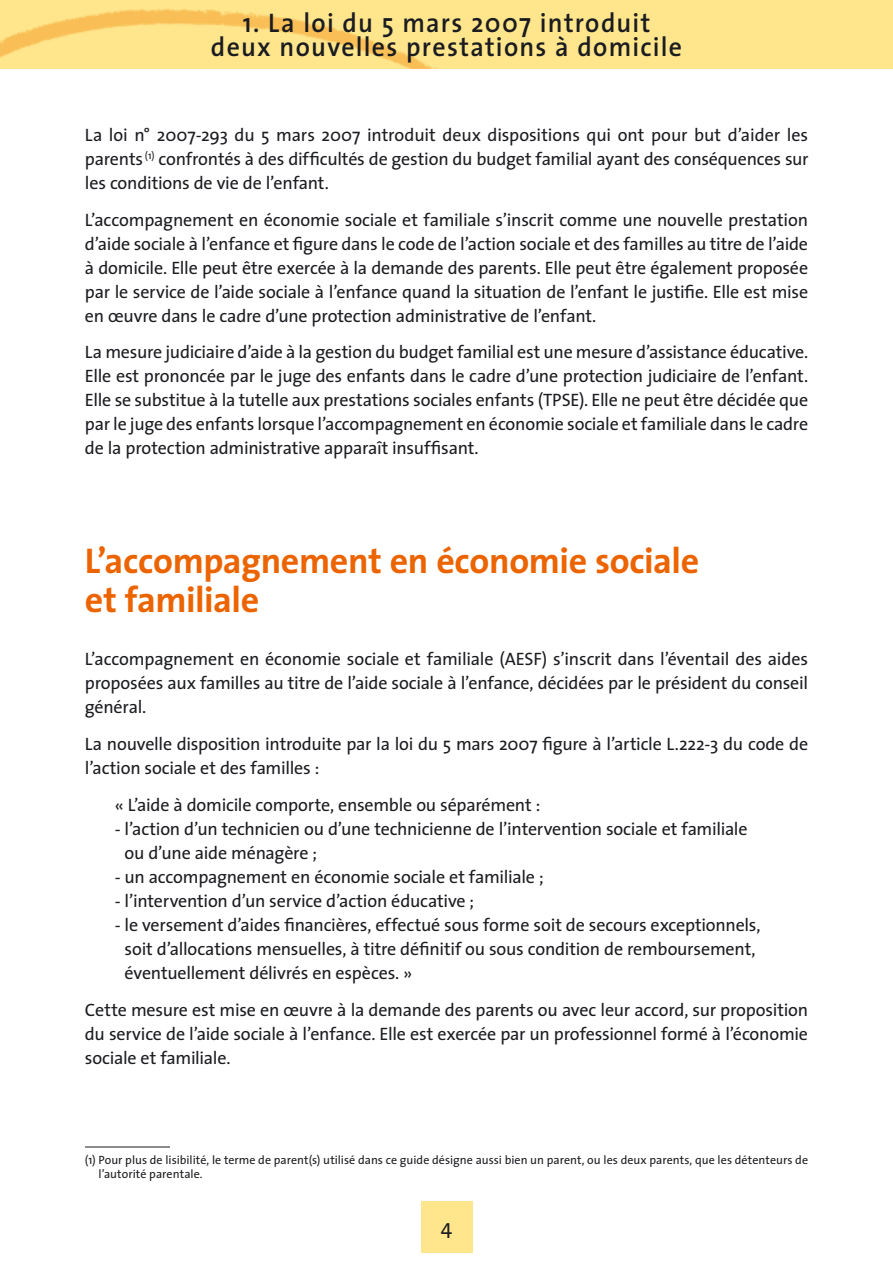
<style>
.page{position:relative;width:893px;height:1263px;background:#fff}
.page>*{position:absolute;margin:0;border:0;box-sizing:border-box;transform-origin:0 0}
.t1{font:700 36px/39px "The Sans";letter-spacing:-.01em;color:#ec6400}
.t2{font:600 27px/24px "The Sans";letter-spacing:.05em;color:#1b1c20;text-align:center;scale:.96 1}
.t3{font:21px "The Sans";color:#1b1c20}
.t4{font:18px/24px "The Sans";letter-spacing:-.01em;color:#1b1c20;text-align:justify}
.t5{font:12px/13.5px "The Sans";letter-spacing:.005em;color:#1b1c20}
</style>
<div class="page">
<div style="left:421px;top:1201px;width:51px;height:51px;background:#ffe68d"></div>
<img style="left:0;top:0;width:892px;height:68px">
<hr style="left:85px;top:1147px;width:85px;height:1px;background:#1b1c20">
<h2 class="t2" style="left:211px;top:13px;width:492px">1. La loi du 5 mars 2007 introduit deux nouvelles prestations à domicile</h2>
<p class="t4" style="left:85px;top:124px;width:725px">La loi n° 2007-293 du 5 mars 2007 introduit deux dispositions qui ont pour but d’aider les parents <sup>(1)</sup> confrontés à des difficultés de gestion du budget familial ayant des conséquences sur les conditions de vie de l’enfant.</p>
<p class="t4" style="left:85px;top:209px;width:724px">L’accompagnement en économie sociale et familiale s’inscrit comme une nouvelle prestation d’aide sociale à l’enfance et figure dans le code de l’action sociale et des familles au titre de l’aide à domicile. Elle peut être exercée à la demande des parents. Elle peut être également proposée par le service de l’aide sociale à l’enfance quand la situation de l’enfant le justifie. Elle est mise en œuvre dans le cadre d’une protection administrative de l’enfant.</p>
<p class="t4" style="left:85px;top:342px;width:724px">La mesure judiciaire d’aide à la gestion du budget familial est une mesure d’assistance éducative.<br>Elle est prononcée par le juge des enfants dans le cadre d’une protection judiciaire de l’enfant.<br>Elle se substitue à la tutelle aux prestations sociales enfants (TPSE). Elle ne peut être décidée que par le juge des enfants lorsque l’accompagnement en économie sociale et familiale dans le cadre de la protection administrative apparaît insuffisant.</p>
<h1 class="t1" style="left:85px;top:542px;width:616px">L’accompagnement en économie sociale et familiale</h1>
<p class="t4" style="left:85px;top:649px;width:724px">L’accompagnement en économie sociale et familiale (AESF) s’inscrit dans l’éventail des aides proposées aux familles au titre de l’aide sociale à l’enfance, décidées par le président du conseil général.</p>
<p class="t4" style="left:85px;top:734px;width:724px">La nouvelle disposition introduite par la loi du 5 mars 2007 figure à l’article L.222-3 du code de l’action sociale et des familles :</p>
<p class="t4" style="left:115px;top:795px;width:427px">« L’aide à domicile comporte, ensemble ou séparément :</p>
<p class="t4" style="left:125px;top:819px;width:624px;text-indent:-10px">- l’action d’un technicien ou d’une technicienne de l’intervention sociale et familiale ou d’une aide ménagère ;</p>
<p class="t4" style="left:115px;top:867px;width:430px">- un accompagnement en économie sociale et familiale ;</p>
<p class="t4" style="left:115px;top:891px;width:361px">- l’intervention d’un service d’action éducative ;</p>
<p class="t4" style="left:125px;top:915px;width:637px;text-align:left;text-indent:-10px">- le versement d’aides financières, effectué sous forme soit de secours exceptionnels, soit d’allocations mensuelles, à titre définitif ou sous condition de remboursement, éventuellement délivrés en espèces. »</p>
<p class="t4" style="left:85px;top:999px;width:724px">Cette mesure est mise en œuvre à la demande des parents ou avec leur accord, sur proposition du service de l’aide sociale à l’enfance. Elle est exercée par un professionnel formé à l’économie sociale et familiale.</p>
<p class="t5" style="left:98px;top:1155px;width:711px;text-indent:-14px">(1) Pour plus de lisibilité, le terme de parent(s) utilisé dans ce guide désigne aussi bien un parent, ou les deux parents, que les détenteurs de l’autorité parentale.</p>
<p class="t3" style="left:441px;top:1219px;width:13px">4</p>
</div>
